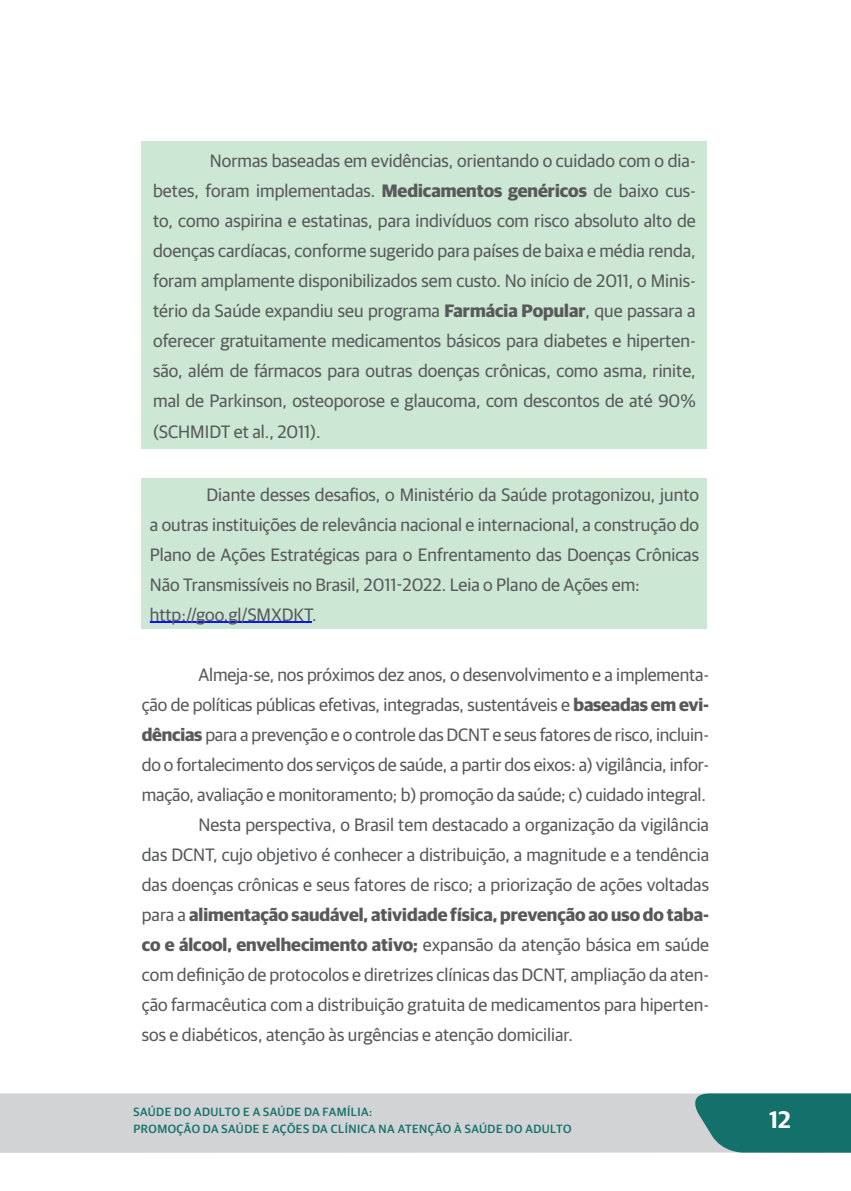
<style>
.page{position:relative;width:851px;height:1191px;background:#fff}
.page>*{position:absolute;margin:0;border:0;box-sizing:border-box;transform-origin:0 0}
.t1{font:600 24px "Guardian Sans";color:#fff}
.t2{font:18px/30px "Guardian Sans";color:#58595b;text-align:justify}
.t3{font:700 18px "Guardian Sans";color:#58595b}
.t4{font:500 12px/17.6px "Guardian Sans";letter-spacing:.04em;color:#14706a}
.s1{font-weight:700}
.s2{font-weight:400}
</style>
<div class="page">
<div style="left:0;top:1093px;width:685px;height:59px;background:#d1d3d4"></div>
<svg style="left:685px;top:1093px;width:165px;height:60px;background:#2f7e79"></svg>
<div style="left:142px;top:142px;width:565px;height:307px;background:#cce7d3"></div>
<div style="left:142px;top:479px;width:565px;height:150px;background:#cce7d3"></div>
<hr style="left:150px;top:621px;width:162px;height:2px;background:#00f">
<p class="t2" style="left:153px;top:145px;width:544px;text-indent:57px">Normas baseadas em evidências, orientando o cuidado com o dia&shy;betes, foram implementadas. <span class="s1">Medicamentos genéricos</span> de baixo cus&shy;to, como aspirina e estatinas, para indivíduos com risco absoluto alto de doenças cardíacas, conforme sugerido para países de baixa e média renda, foram amplamente disponibilizados sem custo. No início de 2011, o Minis&shy;tério da Saúde expandiu seu programa <span class="s1">Farmácia Popular</span>, que passara a oferecer gratuitamente medicamentos básicos para diabetes e hiperten&shy;são, além de fármacos para outras doenças crônicas, como asma, rinite, mal de Parkinson, osteoporose e glaucoma, com descontos de até 90% (SCHMIDT et al., 2011).</p>
<p class="t2" style="left:150px;top:478px;width:550px;text-align:left;text-indent:57px">Diante desses desafios, o Ministério da Saúde protagonizou, junto a outras instituições de relevância nacional e internacional, a construção do Plano de Ações Estratégicas para o Enfrentamento das Doenças Crônicas Não Transmissíveis no Brasil, 2011-2022. Leia o Plano de Ações em: http://goo.gl/SMXDKT.</p>
<p class="t2" style="left:198px;top:658px;width:512px">Almeja-se, nos próximos dez anos, o desenvolvimento e a implementa-</p>
<p class="t2" style="left:142px;top:688px;width:568px">ção de políticas públicas efetivas, integradas, sustentáveis e <span class="s1">baseadas em evi-</span></p>
<p class="t2" style="left:142px;top:718px;width:568px"><span class="s1">dências</span> para a prevenção e o controle das DCNT e seus fatores de risco, incluin-</p>
<p class="t2" style="left:142px;top:748px;width:568px">do o fortalecimento dos serviços de saúde, a partir dos eixos: a) vigilância, infor-</p>
<p class="t2" style="left:142px;top:778px;width:565px">mação, avaliação e monitoramento; b) promoção da saúde; c) cuidado integral.</p>
<p class="t2" style="left:198px;top:808px;width:512px">Nesta perspectiva, o Brasil tem destacado a organização da vigilância</p>
<p class="t2" style="left:142px;top:838px;width:568px">das DCNT, cujo objetivo é conhecer a distribuição, a magnitude e a tendência</p>
<p class="t2" style="left:142px;top:868px;width:568px">das doenças crônicas e seus fatores de risco; a priorização de ações voltadas</p>
<p class="t3" style="left:142px;top:901px;width:568px"><span class="s2">para a</span> alimentação saudável, atividade física, prevenção ao uso do taba-</p>
<p class="t3" style="left:142px;top:931px;width:568px">co e álcool, envelhecimento ativo; <span class="s2">expansão da atenção básica em saúde</span></p>
<p class="t2" style="left:142px;top:958px;width:568px">com definição de protocolos e diretrizes clínicas das DCNT, ampliação da aten-</p>
<p class="t2" style="left:142px;top:988px;width:568px">ção farmacêutica com a distribuição gratuita de medicamentos para hiperten-</p>
<p class="t2" style="left:142px;top:1018px;width:432px">sos e diabéticos, atenção às urgências e atenção domiciliar.</p>
<p class="t4" style="left:133px;top:1101px;width:439px">SAÚDE DO ADULTO E A SAÚDE DA FAMÍLIA:<br>PROMOÇÃO DA SAÚDE E AÇÕES DA CLÍNICA NA ATENÇÃO À SAÚDE DO ADULTO</p>
<h1 class="t1" style="left:769px;top:1101px;width:23px">12</h1>
</div>
